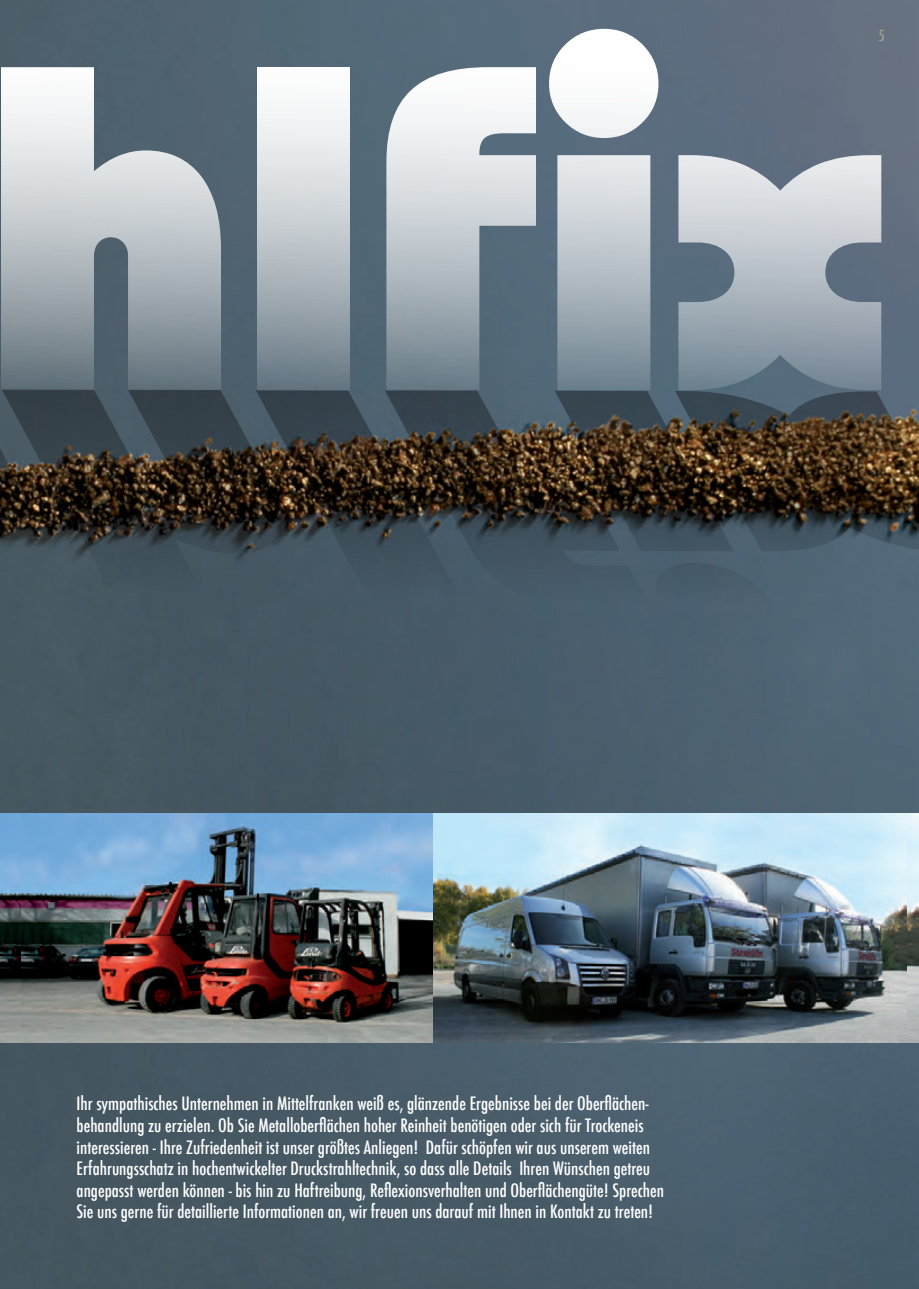
<style>
.page{position:relative;width:919px;height:1289px;background:#fff}
.page>*{position:absolute;margin:0;border:0;box-sizing:border-box;transform-origin:0 0}
.t1{font:800 461.85px "Bauhaus IT Cby BT";color:#fff}
.t2{font:500 condensed 18px/21.6px "Futura";color:#fff}
.t3{font:500 condensed 15px "Futura";color:#a59f91}
</style>
<div class="page">
<img style="left:0;top:0;width:918px;height:813px">
<img style="left:0;top:1042px;width:918px;height:246px">
<img style="left:0;top:813px;width:22px;height:229px">
<img style="left:22px;top:813px;width:481px;height:229px">
<img style="left:503px;top:813px;width:415px;height:229px">
<svg style="left:2px;top:389px;width:917px;height:248px;background:#484e50"></svg>
<h1 class="t1" style="left:-17px;top:-54px;width:909px">hlfix</h1>
<p class="t3" style="left:878px;top:25px;width:8px">5</p>
<p class="t2" style="left:77px;top:1092px;width:589px">Ihr sympathisches Unternehmen in Mittelfranken weiß es, glänzende Ergebnisse bei der Oberflächen&shy;behandlung zu erzielen. Ob Sie Metalloberflächen hoher Reinheit benötigen oder sich für Trockeneis interessieren - Ihre Zufriedenheit ist unser größtes Anliegen! Dafür schöpfen wir aus unserem weiten Erfahrungsschatz in hochentwickelter Druckstrahltechnik, so dass alle Details Ihren Wünschen getreu angepasst werden können - bis hin zu Haftreibung, Reflexionsverhalten und Oberflächengüte! Sprechen Sie uns gerne für detaillierte Informationen an, wir freuen uns darauf mit Ihnen in Kontakt zu treten!</p>
</div>
